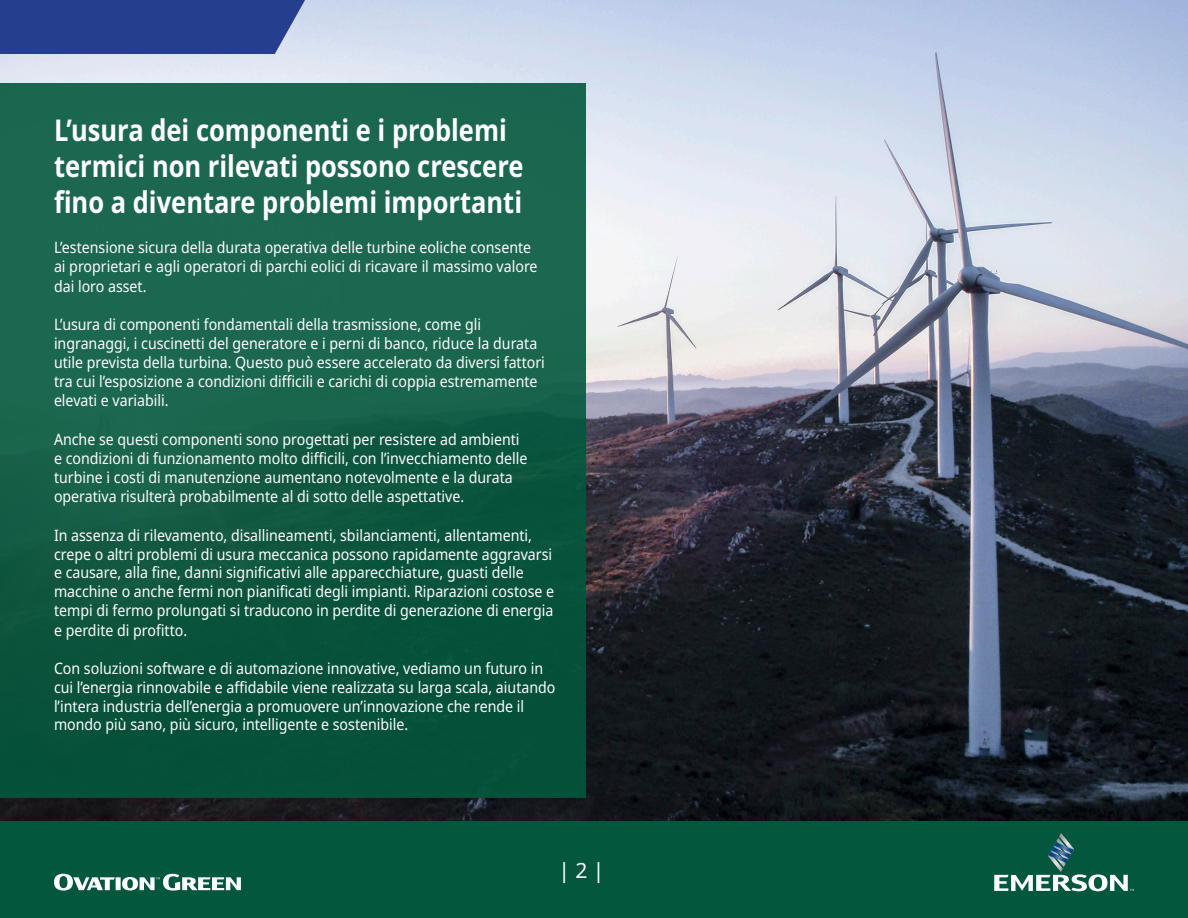
<style>
.page{position:relative;width:1188px;height:918px;background:#fff}
.page>*{position:absolute;margin:0;border:0;box-sizing:border-box;transform-origin:0 0}
.t1{font:700 30px/36px "Noto Sans";color:#fff;scale:.85 1}
.t2{font:21px "Noto Sans";color:#fff}
.t3{font:15.75px/19px "Noto Sans";color:#fff;scale:.9 1}
</style>
<div class="page">
<img style="left:0;top:0;width:1188px;height:822px">
<div style="left:0;top:0;width:305px;height:54px;background:#253f8e"></div>
<div style="left:0;top:822px;width:1188px;height:96px;background:#03573d"></div>
<svg style="left:994px;top:833px;width:140px;height:58px"></svg>
<div style="left:0;top:84px;width:586px;height:714px;background:linear-gradient(to bottom,#216d55,#054e37)"></div>
<svg style="left:54px;top:874px;width:187px;height:17px"></svg>
<p class="t1" style="left:54px;top:113px;width:554px">L’usura dei componenti e i problemi termici non rilevati possono crescere fino a diventare problemi importanti</p>
<p class="t3" style="left:54px;top:238px;width:539px">L’estensione sicura della durata operativa delle turbine eoliche consente ai proprietari e agli operatori di parchi eolici di ricavare il massimo valore dai loro asset.</p>
<p class="t3" style="left:54px;top:315px;width:547px">L’usura di componenti fondamentali della trasmissione, come gli ingranaggi, i cuscinetti del generatore e i perni di banco, riduce la durata utile prevista della turbina. Questo può essere accelerato da diversi fattori tra cui l’esposizione a condizioni difficili e carichi di coppia estremamente elevati e variabili.</p>
<p class="t3" style="left:54px;top:430px;width:528px">Anche se questi componenti sono progettati per resistere ad ambienti e condizioni di funzionamento molto difficili, con l’invecchiamento delle turbine i costi di manutenzione aumentano notevolmente e la durata operativa risulterà probabilmente al di sotto delle aspettative.</p>
<p class="t3" style="left:54px;top:526px;width:557px">In assenza di rilevamento, disallineamenti, sbilanciamenti, allentamenti, crepe o altri problemi di usura meccanica possono rapidamente aggravarsi e causare, alla fine, danni significativi alle apparecchiature, guasti delle macchine o anche fermi non pianificati degli impianti. Riparazioni costose e tempi di fermo prolungati si traducono in perdite di generazione di energia e perdite di profitto.</p>
<p class="t3" style="left:54px;top:659px;width:559px">Con soluzioni software e di automazione innovative, vediamo un futuro in cui l’energia rinnovabile e affidabile viene realizzata su larga scala, aiutando l’intera industria dell’energia a promuovere un’innovazione che rende il mondo più sano, più sicuro, intelligente e sostenibile.</p>
<p class="t2" style="left:558px;top:859px;width:48px">| 2 |</p>
</div>
